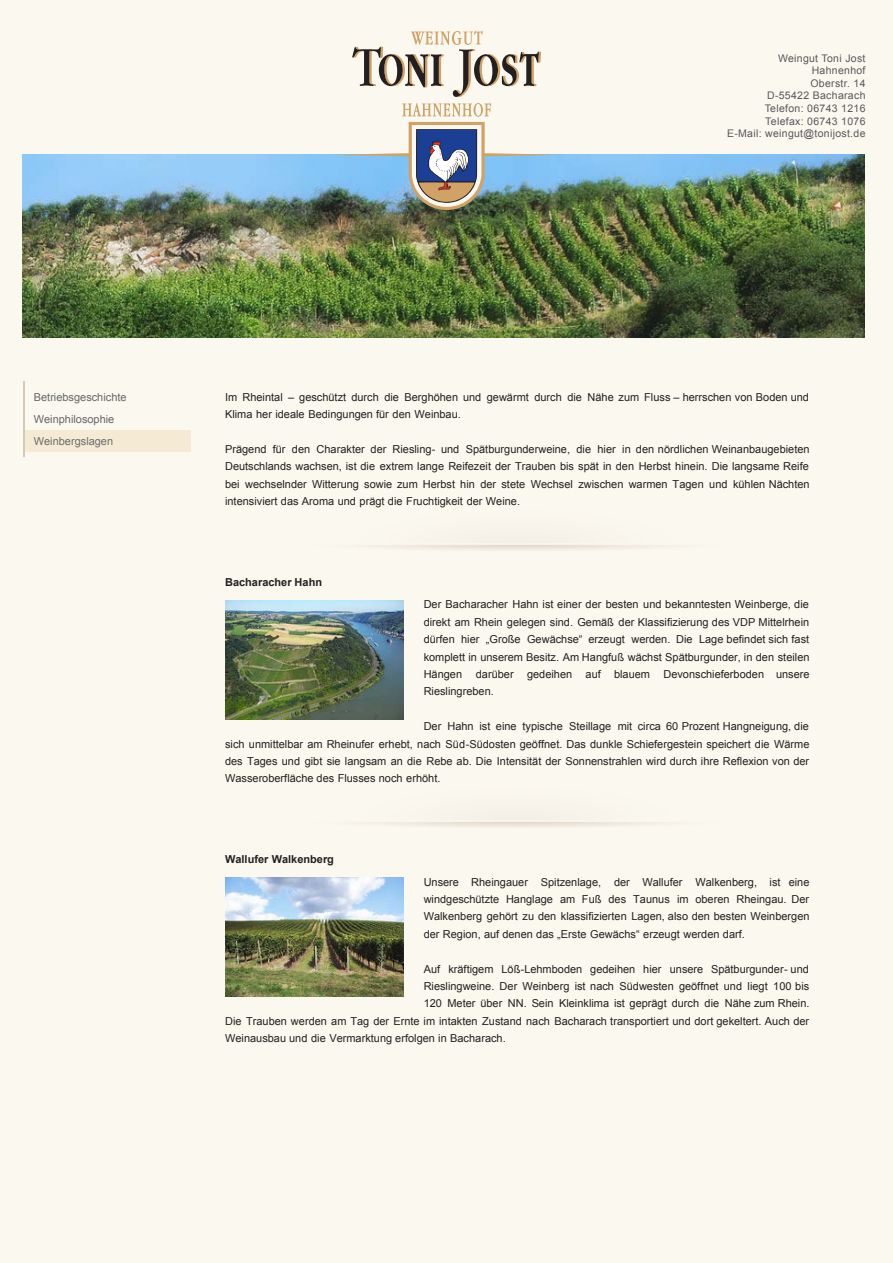
<style>
.page{position:relative;width:893px;height:1263px;background:#fbf8f0}
.page>*{position:absolute;margin:0;border:0;box-sizing:border-box;transform-origin:0 0}
.t1{font:10.95px/17.4px "Arial";color:#231f20;text-align:justify}
.t2{font:10.95px/21.9px "Arial";color:#66676a}
.t3{font:700 10.95px "Arial";color:#231f20}
.t4{font:10.5px/12.6px "Arial";letter-spacing:.03em;color:#57585a;text-align:right}
.s1{color:#6c6c6f}
</style>
<div class="page">
<img style="left:23px;top:155px;width:842px;height:183px">
<img style="left:225px;top:600px;width:179px;height:119px">
<img style="left:225px;top:877px;width:179px;height:119px">
<div style="left:25px;top:430px;width:166px;height:22px;background:#f5ebd4"></div>
<hr style="left:23px;top:381px;width:2px;height:75px;background:#d3cbb7">
<svg style="left:328px;top:103px;width:237px;height:107px"></svg>
<svg style="left:352px;top:31px;width:189px;height:66px"></svg>
<p class="t4" style="left:727px;top:52px;width:140px">Weingut Toni Jost<br>Hahnenhof<br>Oberstr. 14<br>D-55422 Bacharach<br>Telefon: 06743 1216<br>Telefax: 06743 1076<br>E-Mail: weingut@tonijost.de</p>
<p class="t2" style="left:34px;top:386px;width:94px">Betriebsgeschichte<br>Weinphilosophie<br><span class="s1">Weinbergslagen</span></p>
<p class="t1" style="left:225px;top:388px;width:585px">Im Rheintal – geschützt durch die Berghöhen und gewärmt durch die Nähe zum Fluss – herrschen von Boden und<br>Klima her ideale Bedingungen für den Weinbau.</p>
<p class="t1" style="left:225px;top:440px;width:586px">Prägend für den Charakter der Riesling- und Spätburgunderweine, die hier in den nördlichen Weinanbaugebieten Deutschlands wachsen, ist die extrem lange Reifezeit der Trauben bis spät in den Herbst hinein. Die langsame Reife bei wechselnder Witterung sowie zum Herbst hin der stete Wechsel zwischen warmen Tagen und kühlen Nächten intensiviert das Aroma und prägt die Fruchtigkeit der Weine.</p>
<p class="t3" style="left:225px;top:574px;width:98px">Bacharacher Hahn</p>
<p class="t1" style="left:424px;top:596px;width:387px">Der Bacharacher Hahn ist einer der besten und bekanntesten Weinberge, die direkt am Rhein gelegen sind. Gemäß der Klassifizierung des VDP Mittelrhein dürfen hier „Große Gewächse“ erzeugt werden. Die Lage befindet sich fast komplett in unserem Besitz. Am Hangfuß wächst Spätburgunder, in den steilen Hängen darüber gedeihen auf blauem Devonschieferboden unsere Rieslingreben.</p>
<p class="t1" style="left:225px;top:718px;width:586px;text-indent:199px">Der Hahn ist eine typische Steillage mit circa 60 Prozent Hangneigung, die sich unmittelbar am Rheinufer erhebt, nach Süd-Südosten geöffnet. Das dunkle Schiefergestein speichert die Wärme des Tages und gibt sie langsam an die Rebe ab. Die Intensität der Sonnenstrahlen wird durch ihre Reflexion von der Wasseroberfläche des Flusses noch erhöht.</p>
<p class="t3" style="left:225px;top:852px;width:110px">Wallufer Walkenberg</p>
<p class="t1" style="left:424px;top:873px;width:387px">Unsere Rheingauer Spitzenlage, der Wallufer Walkenberg, ist eine windgeschützte Hanglage am Fuß des Taunus im oberen Rheingau. Der Walkenberg gehört zu den klassifizierten Lagen, also den besten Weinbergen der Region, auf denen das „Erste Gewächs“ erzeugt werden darf.</p>
<p class="t1" style="left:424px;top:960px;width:387px">Auf kräftigem Löß-Lehmboden gedeihen hier unsere Spätburgunder- und</p>
<p class="t1" style="left:424px;top:977px;width:387px">Rieslingweine. Der Weinberg ist nach Südwesten geöffnet und liegt 100 bis</p>
<p class="t1" style="left:424px;top:995px;width:387px">120 Meter über NN. Sein Kleinklima ist geprägt durch die Nähe zum Rhein.</p>
<p class="t1" style="left:225px;top:1012px;width:586px">Die Trauben werden am Tag der Ernte im intakten Zustand nach Bacharach transportiert und dort gekeltert. Auch der</p>
<p class="t1" style="left:225px;top:1030px;width:282px">Weinausbau und die Vermarktung erfolgen in Bacharach.</p>
</div>
